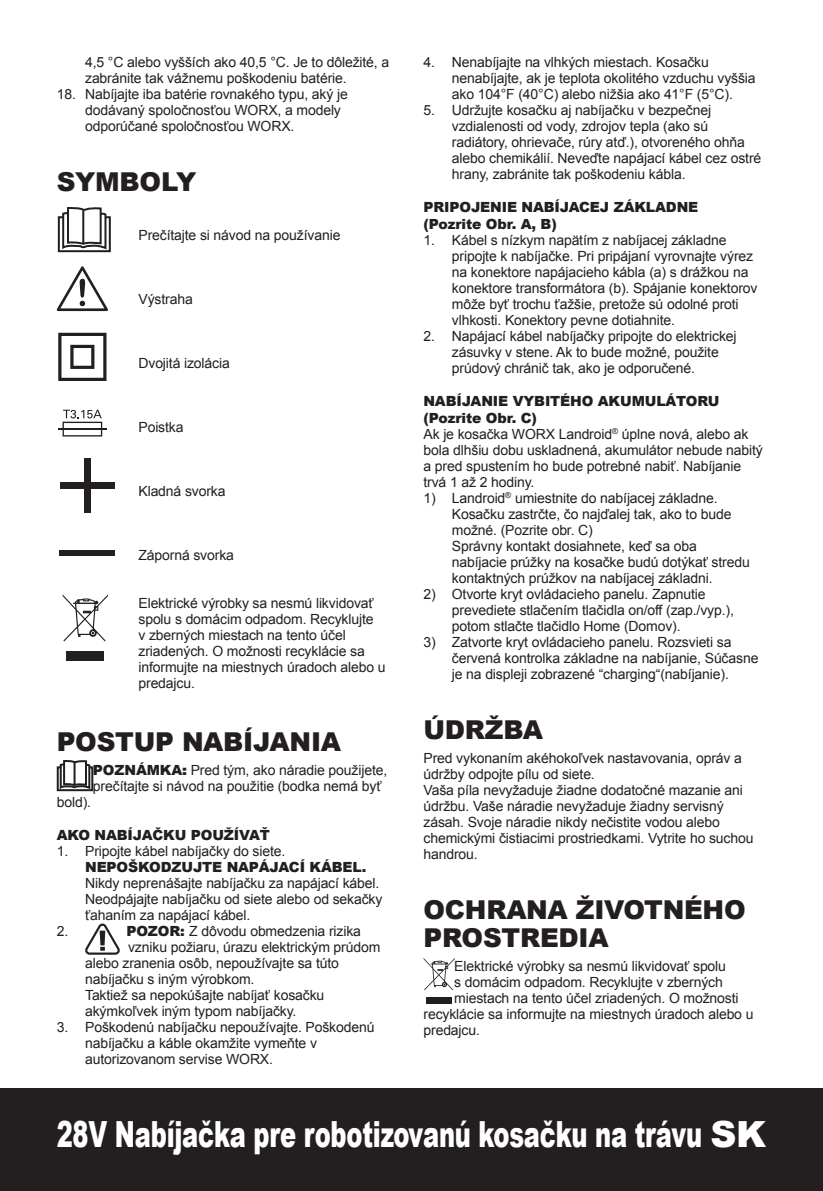
<style>
.page{position:relative;width:823px;height:1191px;background:#fff}
.page>*{position:absolute;margin:0;border:0;box-sizing:border-box;transform-origin:0 0}
.t1{font:900 36px "Arial";letter-spacing:-.01em;color:#fff;scale:.67 1}
.大标题{font:900 26px/28px "Arial";letter-spacing:-.01em;color:#231f20}
.大标题-2{font:14px/16px "Arial";letter-spacing:-.01em;color:#231f20}
.大标题-3{font:900 14px/17px "Arial";letter-spacing:-.01em;color:#231f20}
.s1{font-weight:900}
.s2{font-family:"Univers";font-weight:900}
</style>
<div class="page">
<div style="left:0;top:1089px;width:822px;height:102px;background:#231f20"></div>
<div style="left:57px;top:766px;width:36px;height:25px;border:2px solid #231f20"></div>
<svg style="left:58px;top:760px;width:33px;height:30px"></svg>
<hr style="left:73px;top:762px;width:2px;height:23px;background:#231f20">
<svg style="left:85px;top:923px;width:35px;height:31px"></svg>
<svg style="left:423px;top:958px;width:31px;height:32px"></svg>
<div style="left:426px;top:996px;width:26px;height:7px;background:#231f20"></div>
<svg style="left:57px;top:266px;width:51px;height:45px"></svg>
<svg style="left:58px;top:333px;width:48px;height:48px"></svg>
<div style="left:58px;top:216px;width:53px;height:36px;border:2px solid #231f20"></div>
<svg style="left:60px;top:207px;width:47px;height:43px"></svg>
<hr style="left:82px;top:211px;width:2px;height:32px;background:#231f20">
<svg style="left:63px;top:594px;width:45px;height:47px"></svg>
<div style="left:66px;top:651px;width:38px;height:9px;background:#231f20"></div>
<div style="left:60px;top:482px;width:54px;height:6px;background:#231f20"></div>
<div style="left:84px;top:458px;width:6px;height:54px;background:#231f20"></div>
<div style="left:60px;top:551px;width:55px;height:5px;background:#231f20"></div>
<hr style="left:58px;top:428px;width:48px;height:2px;background:#231f20">
<svg style="left:62px;top:410px;width:40px;height:26px"></svg>
<p class="大标题-2" style="left:85px;top:54px;width:305px">4,5 °C alebo vyšších ako 40,5 °C. Je to dôležité, a zabránite tak vážnemu poškodeniu batérie.</p>
<p class="大标题-2" style="left:85px;top:86px;width:264px;text-indent:-28px">18. Nabíjajte iba batérie rovnakého typu, aký je dodávaný spoločnosťou WORX, a modely odporúčané spoločnosťou WORX.</p>
<p class="大标题" style="left:57px;top:167px;width:141px">SYMBOLY</p>
<p class="大标题-2" style="left:138px;top:227px;width:203px">Prečítajte si návod na používanie</p>
<p class="大标题-2" style="left:138px;top:291px;width:56px">Výstraha</p>
<p class="大标题-2" style="left:138px;top:355px;width:93px">Dvojitá izolácia</p>
<p class="大标题-2" style="left:138px;top:419px;width:47px">Poistka</p>
<p class="大标题-2" style="left:138px;top:483px;width:89px">Kladná svorka</p>
<p class="大标题-2" style="left:138px;top:547px;width:97px">Záporná svorka</p>
<p class="大标题-2" style="left:138px;top:595px;width:248px">Elektrické výrobky sa nesmú likvidovať spolu s domácim odpadom. Recyklujte<br>v zberných miestach na tento účel zriadených. O možnosti recyklácie sa informujte na miestnych úradoch alebo u predajcu.</p>
<p class="大标题" style="left:57px;top:727px;width:286px">POSTUP NABÍJANIA</p>
<p class="大标题-2" style="left:93px;top:762px;width:296px"><span class="s1">POZNÁMKA</span><span class="s2">:</span> Pred tým, ako náradie použijete, prečítajte si návod na použitie (bodka nemá byť</p>
<p class="大标题-2" style="left:57px;top:794px;width:36px">bold).</p>
<p class="大标题-3" style="left:57px;top:826px;width:215px">AKO NABÍJAČKU POUŽÍVAŤ</p>
<p class="大标题-2" style="left:85px;top:843px;width:299px;text-indent:-28px">1. Pripojte kábel nabíjačky do siete.<br><span class="s1">NEPOŠKODZUJTE NAPÁJACÍ KÁBEL.<br></span>Nikdy neprenášajte nabíjačku za napájací kábel.<br>Neodpájajte nabíjačku od siete alebo od sekačky ťahaním za napájací kábel.</p>
<p class="大标题-2" style="left:57px;top:923px;width:13px">2.</p>
<p class="大标题-2" style="left:126px;top:923px;width:236px"><span class="s1">POZOR:</span> Z dôvodu obmedzenia rizika</p>
<p class="大标题-2" style="left:85px;top:939px;width:296px;text-indent:43px">vzniku požiaru, úrazu elektrickým prúdom alebo zranenia osôb, nepoužívajte sa túto nabíjačku s iným výrobkom.</p>
<p class="大标题-2" style="left:85px;top:987px;width:240px">Taktiež sa nepokúšajte nabíjať kosačku akýmkoľvek iným typom nabíjačky.</p>
<p class="大标题-2" style="left:85px;top:1019px;width:291px;text-indent:-28px">3. Poškodenú nabíjačku nepoužívajte. Poškodenú nabíjačku a káble okamžite vymeňte v autorizovanom servise WORX.</p>
<p class="大标题-2" style="left:451px;top:54px;width:305px;text-indent:-28px">4. Nenabíjajte na vlhkých miestach. Kosačku nenabíjajte, ak je teplota okolitého vzduchu vyššia ako 104°F (40°C) alebo nižšia ako 41°F (5°C).</p>
<p class="大标题-2" style="left:451px;top:102px;width:311px;text-indent:-28px">5. Udržujte kosačku aj nabíjačku v bezpečnej vzdialenosti od vody, zdrojov tepla (ako sú radiátory, ohrievače, rúry atď.), otvoreného ohňa alebo chemikálií. Neveďte napájací kábel cez ostré hrany, zabránite tak poškodeniu kábla.</p>
<p class="大标题-3" style="left:423px;top:198px;width:276px">PRIPOJENIE NABÍJACEJ ZÁKLADNE</p>
<p class="大标题-3" style="left:423px;top:215px;width:135px">(Pozrite Obr. A, B)</p>
<p class="大标题-2" style="left:451px;top:232px;width:307px;text-indent:-28px">1. Kábel s nízkym napätím z nabíjacej základne pripojte k nabíjačke. Pri pripájaní vyrovnajte výrez na konektore napájacieho kábla (a) s drážkou na konektore transformátora (b). Spájanie konektorov môže byť trochu ťažšie, pretože sú odolné proti vlhkosti. Konektory pevne dotiahnite.</p>
<p class="大标题-2" style="left:451px;top:328px;width:286px;text-indent:-28px">2. Napájací kábel nabíjačky pripojte do elektrickej zásuvky v stene. Ak to bude možné, použite prúdový chránič tak, ako je odporučené.</p>
<p class="大标题-3" style="left:423px;top:392px;width:297px">NABÍJANIE VYBITÉHO AKUMULÁTORU (Pozrite Obr. C)</p>
<p class="大标题-2" style="left:423px;top:426px;width:341px">Ak je kosačka WORX Landroid<sup>®</sup> úplne nová, alebo ak bola dlhšiu dobu uskladnená, akumulátor nebude nabitý a pred spustením ho bude potrebné nabiť. Nabíjanie trvá 1 až 2 hodiny.</p>
<p class="大标题-2" style="left:451px;top:490px;width:281px;text-indent:-28px">1) Landroid<sup>®</sup> umiestnite do nabíjacej základne.<br>Kosačku zastrčte, čo najďalej tak, ako to bude možné. (Pozrite obr. C)</p>
<p class="大标题-2" style="left:451px;top:538px;width:299px">Správny kontakt dosiahnete, keď sa oba nabíjacie prúžky na kosačke budú dotýkať stredu kontaktných prúžkov na nabíjacej základni.</p>
<p class="大标题-2" style="left:451px;top:586px;width:283px;text-indent:-28px">2) Otvorte kryt ovládacieho panelu. Zapnutie prevediete stlačením tlačidla on/off (zap./vyp.), potom stlačte tlačidlo Home (Domov).</p>
<p class="大标题-2" style="left:451px;top:634px;width:308px;text-indent:-28px">3) Zatvorte kryt ovládacieho panelu. Rozsvieti sa červená kontrolka základne na nabíjanie, Súčasne je na displeji zobrazené “charging“(nabíjanie).</p>
<p class="大标题" style="left:423px;top:715px;width:121px">ÚDRŽBA</p>
<p class="大标题-2" style="left:423px;top:750px;width:320px">Pred vykonaním akéhokoľvek nastavovania, opráv a údržby odpojte pílu od siete.</p>
<p class="大标题-2" style="left:423px;top:782px;width:331px">Vaša píla nevyžaduje žiadne dodatočné mazanie ani údržbu. Vaše náradie nevyžaduje žiadny servisný zásah. Svoje náradie nikdy nečistite vodou alebo chemickými čistiacimi prostriedkami. Vytrite ho suchou handrou.</p>
<p class="大标题" style="left:423px;top:895px;width:323px">OCHRANA ŽIVOTNÉHO<br>PROSTREDIA</p>
<p class="大标题-2" style="left:454px;top:958px;width:273px">Elektrické výrobky sa nesmú likvidovať spolu</p>
<p class="大标题-2" style="left:454px;top:974px;width:270px">s domácim odpadom. Recyklujte v zberných</p>
<p class="大标题-2" style="left:454px;top:990px;width:286px">miestach na tento účel zriadených. O možnosti</p>
<p class="大标题-2" style="left:423px;top:1006px;width:331px">recyklácie sa informujte na miestnych úradoch alebo u</p>
<p class="大标题-2" style="left:423px;top:1022px;width:58px">predajcu.</p>
<h1 class="t1" style="left:57px;top:1108px;width:1059px">28V Nabíjačka pre robotizovanú kosačku na trávu SK</h1>
</div>
